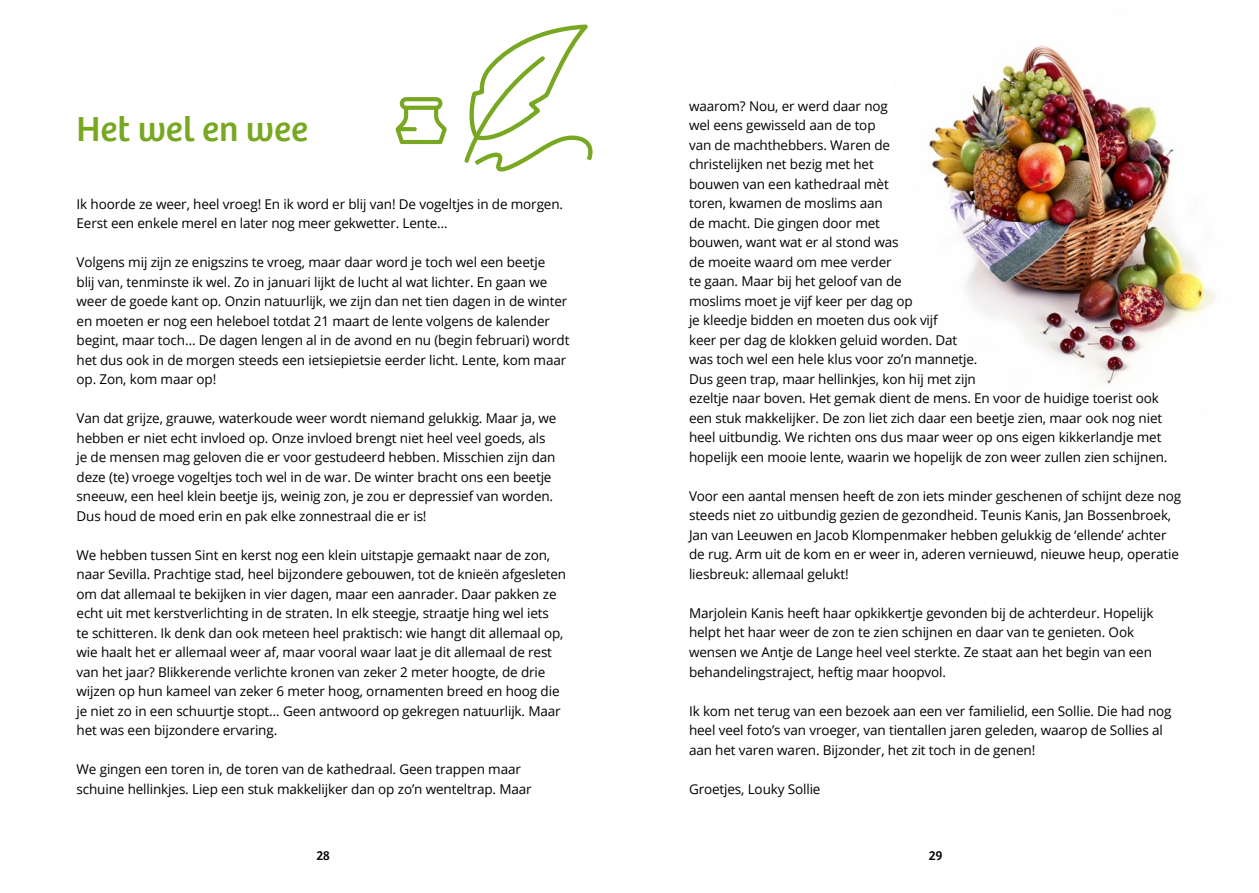
<style>
.page{position:relative;width:1259px;height:893px;background:#fff}
.page>*{position:absolute;margin:0;border:0;box-sizing:border-box;transform-origin:0 0}
.t1{font:36px "Bree";color:#78a821}
.t2{font:13.5px/19.5px "Open Sans";letter-spacing:-.01em;color:#000}
.t3{font:13.5px "Bree";color:#000}
</style>
<div class="page">
<img style="left:929px;top:45px;width:287px;height:339px">
<svg style="left:464px;top:24px;width:129px;height:148px"></svg>
<svg style="left:395px;top:97px;width:52px;height:47px"></svg>
<p class="t1" style="left:77px;top:102px;width:233px">Het wel en wee</p>
<p class="t2" style="left:77px;top:194px;width:488px">Ik hoorde ze weer, heel vroeg! En ik word er blij van! De vogeltjes in de morgen.<br>Eerst een enkele merel en later nog meer gekwetter. Lente…</p>
<p class="t2" style="left:77px;top:252px;width:494px">Volgens mij zijn ze enigszins te vroeg, maar daar word je toch wel een beetje<br>blij van, tenminste ik wel. Zo in januari lijkt de lucht al wat lichter. En gaan we weer de goede kant op. Onzin natuurlijk, we zijn dan net tien dagen in de winter en moeten er nog een heleboel totdat 21 maart de lente volgens de kalender begint, maar toch… De dagen lengen al in de avond en nu (begin februari) wordt het dus ook in de morgen steeds een ietsiepietsie eerder licht. Lente, kom maar op. Zon, kom maar op!</p>
<p class="t2" style="left:77px;top:408px;width:481px">Van dat grijze, grauwe, waterkoude weer wordt niemand gelukkig. Maar ja, we hebben er niet echt invloed op. Onze invloed brengt niet heel veel goeds, als je de mensen mag geloven die er voor gestudeerd hebben. Misschien zijn dan deze (te) vroege vogeltjes toch wel in de war. De winter bracht ons een beetje sneeuw, een heel klein beetje ijs, weinig zon, je zou er depressief van worden.<br>Dus houd de moed erin en pak elke zonnestraal die er is!</p>
<p class="t2" style="left:77px;top:545px;width:491px">We hebben tussen Sint en kerst nog een klein uitstapje gemaakt naar de zon, naar Sevilla. Prachtige stad, heel bijzondere gebouwen, tot de knieën afgesleten om dat allemaal te bekijken in vier dagen, maar een aanrader. Daar pakken ze echt uit met kerstverlichting in de straten. In elk steegje, straatje hing wel iets<br>te schitteren. Ik denk dan ook meteen heel praktisch: wie hangt dit allemaal op, wie haalt het er allemaal weer af, maar vooral waar laat je dit allemaal de rest van het jaar? Blikkerende verlichte kronen van zeker 2 meter hoogte, de drie wijzen op hun kameel van zeker 6 meter hoog, ornamenten breed en hoog die je niet zo in een schuurtje stopt… Geen antwoord op gekregen natuurlijk. Maar het was een bijzondere ervaring.</p>
<p class="t2" style="left:77px;top:759px;width:457px">We gingen een toren in, de toren van de kathedraal. Geen trappen maar schuine hellinkjes. Liep een stuk makkelijker dan op zo’n wenteltrap. Maar</p>
<p class="t2" style="left:689px;top:96px;width:480px">waarom? Nou, er werd daar nog<br>wel eens gewisseld aan de top<br>van de machthebbers. Waren de<br>christelijken net bezig met het<br>bouwen van een kathedraal mèt<br>toren, kwamen de moslims aan<br>de macht. Die gingen door met<br>bouwen, want wat er al stond was<br>de moeite waard om mee verder<br>te gaan. Maar bij het geloof van de<br>moslims moet je vijf keer per dag op<br>je kleedje bidden en moeten dus ook vijf<br>keer per dag de klokken geluid worden. Dat<br>was toch wel een hele klus voor zo’n mannetje.<br>Dus geen trap, maar hellinkjes, kon hij met zijn<br>ezeltje naar boven. Het gemak dient de mens. En voor de huidige toerist ook een stuk makkelijker. De zon liet zich daar een beetje zien, maar ook nog niet heel uitbundig. We richten ons dus maar weer op ons eigen kikkerlandje met hopelijk een mooie lente, waarin we hopelijk de zon weer zullen zien schijnen.</p>
<p class="t2" style="left:689px;top:486px;width:494px">Voor een aantal mensen heeft de zon iets minder geschenen of schijnt deze nog steeds niet zo uitbundig gezien de gezondheid. Teunis Kanis, Jan Bossenbroek, Jan van Leeuwen en Jacob Klompenmaker hebben gelukkig de ‘ellende’ achter de rug. Arm uit de kom en er weer in, aderen vernieuwd, nieuwe heup, operatie liesbreuk: allemaal gelukt!</p>
<p class="t2" style="left:689px;top:603px;width:466px">Marjolein Kanis heeft haar opkikkertje gevonden bij de achterdeur. Hopelijk helpt het haar weer de zon te zien schijnen en daar van te genieten. Ook wensen we Antje de Lange heel veel sterkte. Ze staat aan het begin van een behandelingstraject, heftig maar hoopvol.</p>
<p class="t2" style="left:689px;top:700px;width:484px">Ik kom net terug van een bezoek aan een ver familielid, een Sollie. Die had nog heel veel foto’s van vroeger, van tientallen jaren geleden, waarop de Sollies al aan het varen waren. Bijzonder, het zit toch in de genen!</p>
<p class="t2" style="left:689px;top:778px;width:133px">Groetjes, Louky Sollie</p>
<p class="t3" style="left:316px;top:845px;width:15px">28</p>
<p class="t3" style="left:929px;top:845px;width:15px">29</p>
</div>
